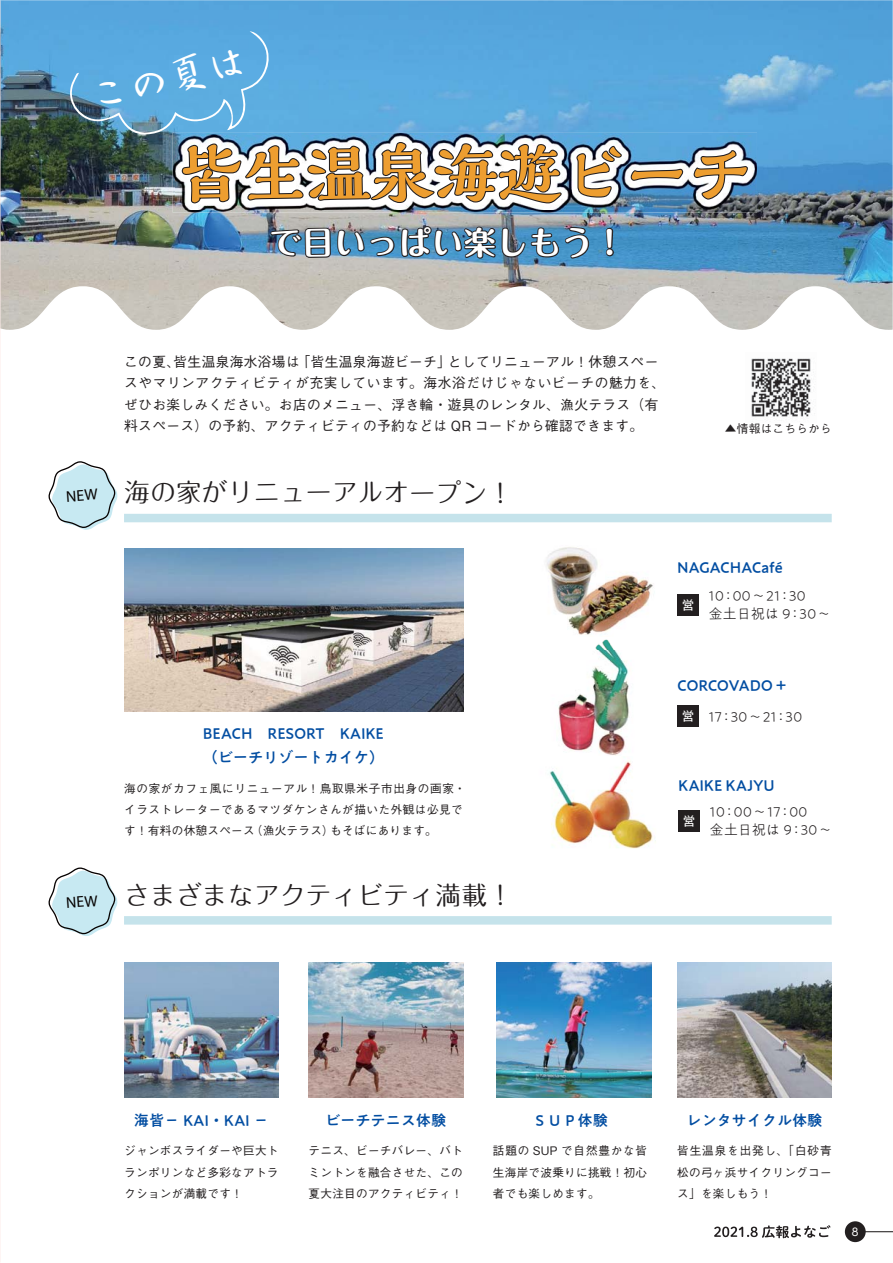
<style>
.page{position:relative;width:893px;height:1263px;background:#fff}
.page>*{position:absolute;margin:0;border:0;box-sizing:border-box;transform-origin:0 0}
.t1{font:62.7px "Kaimin Tu Std Heavy 90 msp RKSJ H";color:#ed9e30}
.t2{font:39.3px "Nachin Std Regular 90 msp RKSJ H";color:#fff}
.t3{font:31.95px "Maru Fo Pro Bold 90 msp RKSJ H";color:#fff}
.t4{font:25.5px "Maru Fo Pro Regular 90 msp RKSJ H";color:#231f20}
.t5{font:14.85px/23.4px "PA1 Gothic Std Medium 90 msp RKSJ H";color:#034ea2}
.t6{font:14.85px "PA1 Gothic Std N Medium 90 msp RKSJ H";color:#034ea2}
.t7{font:13.8px/21.3px "Gothic BBB Pro Medium 90 msp RKSJ H";color:#231f20}
.t8{font:13.8px/18.5px "PA1 Gothic Std Light 90 msp RKSJ H";color:#231f20}
.t9{font:11.7px/21.1px "Gothic BBB Pro Medium 90 msp RKSJ H";color:#231f20;text-align:justify}
.t10{font:10.65px "UD Shin Go Pro Regular 90 msp RKSJ H";color:#fff}
.s1{font-family:"PA1 Gothic Std Regular 90 msp RKSJ H";font-size:12.75px;color:#fff}
</style>
<div class="page">
<img style="left:0;top:0;width:893px;height:265px">
<svg style="left:0;top:265px;width:893px;height:115px"></svg>
<img style="left:623px;top:133px;width:134px;height:80px">
<img style="left:623px;top:136px;width:131px;height:74px">
<svg style="left:630px;top:168px;width:54px;height:14px"></svg>
<svg style="left:692px;top:149px;width:57px;height:52px"></svg>
<img style="left:546px;top:547px;width:37px;height:68px">
<img style="left:578px;top:574px;width:75px;height:61px">
<img style="left:568px;top:549px;width:37px;height:84px">
<div style="left:677px;top:594px;width:21px;height:22px;background:#231f20"></div>
<img style="left:549px;top:761px;width:104px;height:88px">
<div style="left:678px;top:810px;width:22px;height:22px;background:#231f20"></div>
<img style="left:124px;top:548px;width:339px;height:163px">
<img style="left:558px;top:650px;width:71px;height:106px">
<img style="left:595px;top:639px;width:19px;height:11px">
<div style="left:677px;top:706px;width:21px;height:21px;background:#231f20"></div>
<svg style="left:704px;top:224px;width:92px;height:874px"></svg>
<div style="left:792px;top:710px;width:11px;height:13px;border:4px solid #fff;border-radius:50%"></div>
<div style="left:793px;top:710px;width:10px;height:13px;border:4px solid #fff;border-radius:50%"></div>
<hr style="left:861px;top:1231px;width:32px;height:1px;background:#231f20">
<div style="left:845px;top:1221px;width:21px;height:21px;background:#231f20;border-radius:50%"></div>
<svg style="left:714px;top:1225px;width:116px;height:13px"></svg>
<img style="left:746px;top:352px;width:70px;height:70px">
<div style="left:124px;top:514px;width:708px;height:8px;background:#c5e3eb"></div>
<div style="left:124px;top:916px;width:708px;height:9px;background:#c5e3eb"></div>
<img style="left:308px;top:962px;width:155px;height:135px">
<img style="left:124px;top:962px;width:155px;height:135px">
<img style="left:497px;top:962px;width:154px;height:135px">
<img style="left:677px;top:962px;width:155px;height:135px">
<svg style="left:48px;top:0;width:575px;height:530px"></svg>
<svg style="left:48px;top:867px;width:70px;height:69px"></svg>
<h2 class="t2" style="left:88px;top:85px;width:161px;rotate:-15deg">この夏は</h2>
<h1 class="t1" style="left:179px;top:155px;width:574px;rotate:-1deg">皆生温泉海遊ビーチ</h1>
<h3 class="t3" style="left:269px;top:234px;width:358px;rotate:-1deg">で目いっぱい楽しもう！</h3>
<p class="t7" style="left:123px;top:358px;width:543px;rotate:-1deg">この夏、皆生温泉海水浴場は「皆生温泉海遊ビーチ」としてリニューアル！休憩スペースやマリンアクティビティが充実しています。海水浴だけじゃないビーチの魅力を、ぜひお楽しみください。お店のメニュー、浮き輪・遊具のレンタル、漁火テラス（有料スペース）の予約、アクティビティの予約などは QR コードから確認できます。</p>
<h3 class="t4" style="left:124px;top:486px;width:390px;rotate:-1deg">海の家がリニューアルオープン！</h3>
<p class="t9" style="left:725px;top:420px;width:108px;rotate:-1deg">▲情報はこちらから</p>
<p class="t5" style="left:677px;top:559px;width:107px;rotate:-1deg">NAGACHACafé</p>
<p class="t8" style="left:708px;top:590px;width:124px;rotate:-1deg">10：00～21：30<br>金土日祝は 9：30～</p>
<p class="t5" style="left:202px;top:726px;width:183px;rotate:-1deg">BEACH RESORT KAIKE（ビーチリゾートカイケ）</p>
<p class="t9" style="left:123px;top:782px;width:344px;text-align:left;rotate:-1deg">海の家がカフェ風にリニューアル！鳥取県米子市出身の画家・イラストレーターであるマツダケンさんが描いた外観は必見です！有料の休憩スペース（漁火テラス）もそばにあります。</p>
<h3 class="t4" style="left:124px;top:889px;width:390px;rotate:-1deg">さまざまなアクティビティ満載！</h3>
<p class="t5" style="left:677px;top:676px;width:113px;rotate:-1deg">CORCOVADO＋</p>
<p class="t8" style="left:681px;top:710px;width:122px;rotate:-1deg"><span class="s1">営</span> 17：30～21：30</p>
<p class="t5" style="left:678px;top:777px;width:98px;rotate:-1deg">KAIKE KAJYU</p>
<p class="t8" style="left:709px;top:806px;width:124px;rotate:-1deg">10：00～17：00<br>金土日祝は 9：30～</p>
<p class="t6" style="left:134px;top:1116px;width:136px;rotate:-1deg">海皆－ KAI・KAI －</p>
<p class="t9" style="left:123px;top:1143px;width:157px;rotate:-1deg">ジャンボスライダーや巨大トランポリンなど多彩なアトラクションが満載です！</p>
<p class="t6" style="left:325px;top:1116px;width:122px;rotate:-1deg">ビーチテニス体験</p>
<p class="t9" style="left:308px;top:1143px;width:157px;rotate:-1deg">テニス、ビーチバレー、バトミントンを融合させた、この夏大注目のアクティビティ！</p>
<p class="t6" style="left:532px;top:1115px;width:77px;rotate:-1deg">ＳＵＰ体験</p>
<p class="t9" style="left:492px;top:1143px;width:157px;rotate:-1deg">話題の SUP で自然豊かな皆生海岸で波乗りに挑戦！初心者でも楽しめます。</p>
<p class="t6" style="left:686px;top:1116px;width:137px;rotate:-1deg">レンタサイクル体験</p>
<p class="t9" style="left:676px;top:1143px;width:157px;rotate:-1deg">皆生温泉を出発し、「白砂青松の弓ヶ浜サイクリングコース」を楽しもう！</p>
<p class="t10" style="left:850px;top:1228px;width:12px">８</p>
</div>
